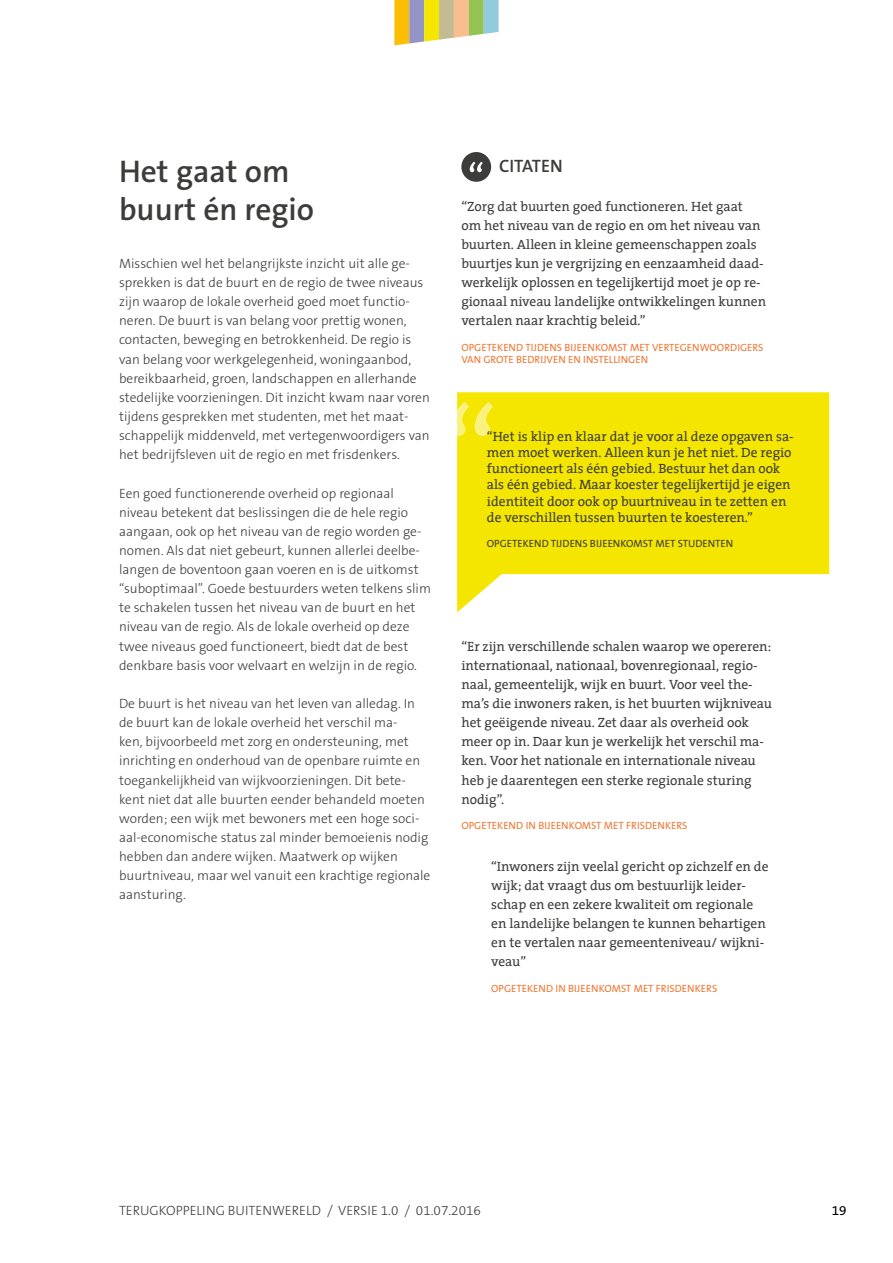
<style>
.page{position:relative;width:893px;height:1263px;background:#fff}
.page>*{position:absolute;margin:0;border:0;box-sizing:border-box;transform-origin:0 0}
.t1{font:600 31.5px/38.2px "The Sans B6";color:#3c3c3b}
.t2{font:600 18px "The Sans B6";letter-spacing:-.005em;color:#3c3c3b}
.t3{font:300 13.5px/19.2px "The Sans B3";color:#3c3c3b}
.t4{font:13.5px/19.2px "The Serif";color:#3c3c3b}
.t5{font:13.5px "The Sans B5 Plain";color:#000}
.t6{font:10.5px/12.6px "The Sans B5 Plain";color:#ef7834}
.t7{font:10.5px "The Sans B5 Plain";color:#3c3c3b}
</style>
<div class="page">
<hr style="left:0;top:0;width:1px;height:1263px;background:#cee6ef">
<div style="left:461px;top:152px;width:30px;height:30px;background:#3c3c3b;border-radius:50%"></div>
<svg style="left:470px;top:162px;width:13px;height:10px"></svg>
<svg style="left:457px;top:392px;width:372px;height:220px;fill:#f4e600"></svg>
<svg style="left:457px;top:402px;width:36px;height:34px"></svg>
<svg style="left:394px;top:0;width:105px;height:45px;background:#d0c984"></svg>
<h1 class="t1" style="left:119px;top:153px;width:197px">Het gaat om buurt én regio</h1>
<p class="t3" style="left:119px;top:254px;width:312px">Misschien wel het belangrijkste inzicht uit alle ge&shy;sprekken is dat de buurt en de regio de twee niveaus zijn waarop de lokale overheid goed moet functio&shy;neren. De buurt is van belang voor prettig wonen, contacten, beweging en betrokkenheid. De regio is van belang voor werkgelegenheid, woningaanbod, bereikbaarheid, groen, landschappen en allerhande stedelijke voorzieningen. Dit inzicht kwam naar voren tijdens gesprekken met studenten, met het maat&shy;schappelijk middenveld, met vertegenwoordigers van het bedrijfsleven uit de regio en met frisdenkers.</p>
<p class="t3" style="left:119px;top:484px;width:313px">Een goed functionerende overheid op regionaal niveau betekent dat beslissingen die de hele regio aangaan, ook op het niveau van de regio worden ge&shy;nomen. Als dat niet gebeurt, kunnen allerlei deelbe&shy;langen de boventoon gaan voeren en is de uitkomst “suboptimaal”. Goede bestuurders weten telkens slim te schakelen tussen het niveau van de buurt en het niveau van de regio. Als de lokale overheid op deze twee niveaus goed functioneert, biedt dat de best denkbare basis voor welvaart en welzijn in de regio.</p>
<p class="t3" style="left:119px;top:694px;width:313px">De buurt is het niveau van het leven van alledag. In de buurt kan de lokale overheid het verschil ma-<br>ken, bijvoorbeeld met zorg en ondersteuning, met inrichting en onderhoud van de openbare ruimte en toegankelijkheid van wijkvoorzieningen. Dit bete&shy;kent niet dat alle buurten eender behandeld moeten worden; een wijk met bewoners met een hoge soci&shy;aal-economische status zal minder bemoeienis nodig hebben dan andere wijken. Maatwerk op wijken buurtniveau, maar wel vanuit een krachtige regionale aansturing.</p>
<h2 class="t2" style="left:499px;top:157px;width:65px">CITATEN</h2>
<p class="t4" style="left:461px;top:197px;width:306px">“Zorg dat buurten goed functioneren. Het gaat<br>om het niveau van de regio en om het niveau van buurten. Alleen in kleine gemeenschappen zoals buurtjes kun je vergrijzing en eenzaamheid daad&shy;werkelijk oplossen en tegelijkertijd moet je op re&shy;gionaal niveau landelijke ontwikkelingen kunnen vertalen naar krachtig beleid.”</p>
<p class="t6" style="left:461px;top:341px;width:304px">OPGETEKEND TIJDENS BIJEENKOMST MET VERTEGENWOORDIGERS<br>VAN GROTE BEDRIJVEN EN INSTELLINGEN</p>
<p class="t4" style="left:487px;top:428px;width:308px;line-height:16.2px">“Het is klip en klaar dat je voor al deze opgaven sa&shy;men moet werken. Alleen kun je het niet. De regio functioneert als één gebied. Bestuur het dan ook als één gebied. Maar koester tegelijkertijd je eigen identiteit door ook op buurtniveau in te zetten en de verschillen tussen buurten te koesteren.”</p>
<p class="t7" style="left:487px;top:538px;width:248px">OPGETEKEND TIJDENS BIJEENKOMST MET STUDENTEN</p>
<p class="t4" style="left:461px;top:637px;width:312px">“Er zijn verschillende schalen waarop we opereren: internationaal, nationaal, bovenregionaal, regio&shy;naal, gemeentelijk, wijk en buurt. Voor veel the&shy;ma’s die inwoners raken, is het buurten wijkniveau het geëigende niveau. Zet daar als overheid ook meer op in. Daar kun je werkelijk het verschil ma&shy;ken. Voor het nationale en internationale niveau heb je daarentegen een sterke regionale sturing nodig”.</p>
<p class="t6" style="left:461px;top:819px;width:228px">OPGETEKEND IN BIJEENKOMST MET FRISDENKERS</p>
<p class="t4" style="left:491px;top:857px;width:279px">“Inwoners zijn veelal gericht op zichzelf en de wijk; dat vraagt dus om bestuurlijk leider&shy;schap en een zekere kwaliteit om regionale en landelijke belangen te kunnen behartigen en te vertalen naar gemeenteniveau/ wijkni&shy;veau”</p>
<p class="t6" style="left:491px;top:982px;width:228px">OPGETEKEND IN BIJEENKOMST MET FRISDENKERS</p>
<p class="t3" style="left:119px;top:1202px;width:363px">TERUGKOPPELING BUITENWERELD / VERSIE 1.0 / 01.07.2016</p>
<p class="t5" style="left:832px;top:1204px;width:16px">19</p>
</div>
